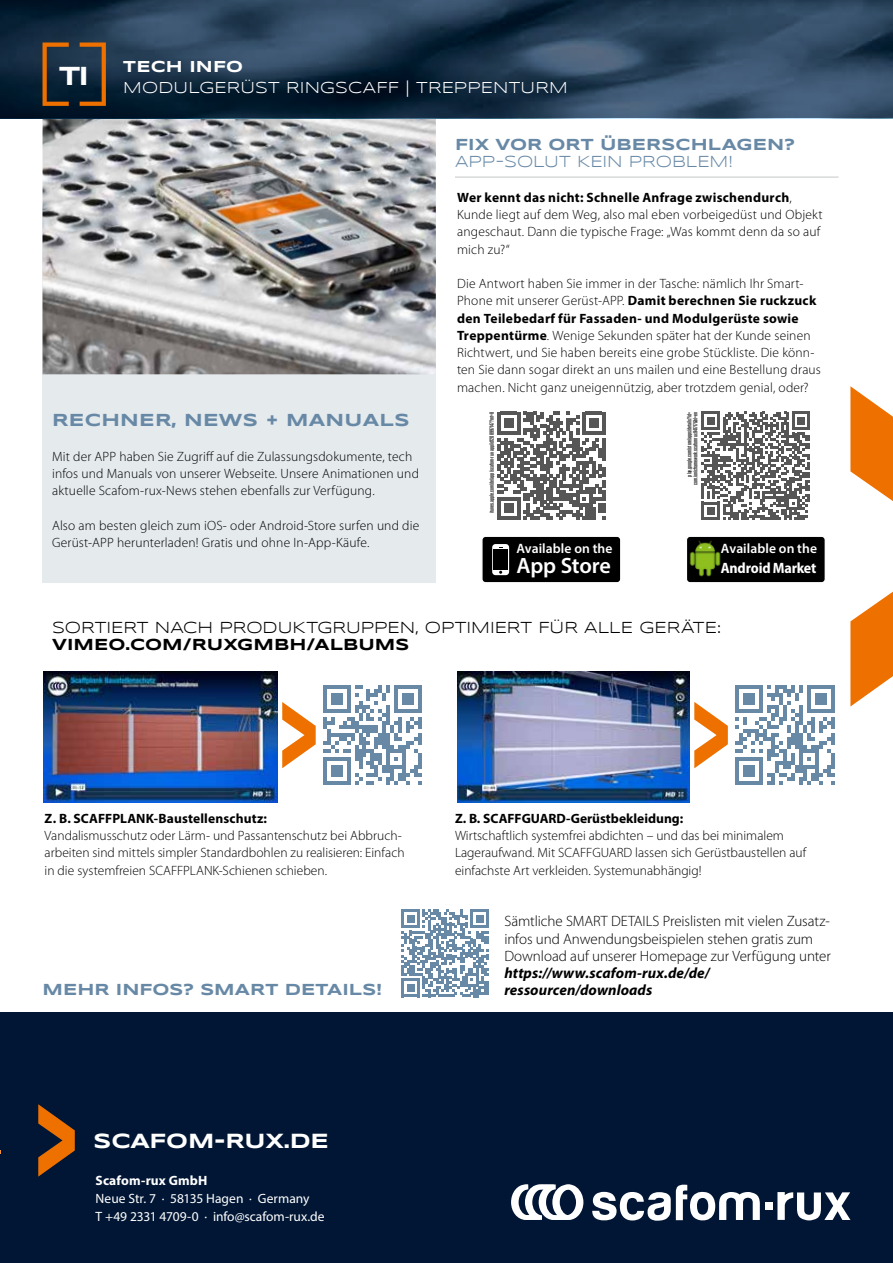
<style>
.page{position:relative;width:893px;height:1263px;background:#fff}
.page>*{position:absolute;margin:0;border:0;box-sizing:border-box;transform-origin:0 0}
.t1{font:700 27px "Syncopate";color:#fff}
.t2{font:600 22.2px "Myriad Pro";letter-spacing:-.01em;color:#fff}
.t3{font:700 21.15px "Syncopate";letter-spacing:-.01em;color:#fff}
.t4{font:700 18px "Syncopate";letter-spacing:.015em;color:#6889a6}
.t5{font:16.5px "Syncopate";letter-spacing:-.005em;color:#000}
.t6{font:700 16.5px "Syncopate";letter-spacing:.005em;color:#6889a6}
.t7{font:700 16.5px "Syncopate";color:#000}
.t8{font:16.5px "Syncopate";letter-spacing:-.005em;color:#6889a6}
.t9{font:16.35px "Syncopate";letter-spacing:.005em;color:#fff}
.t10{font:700 16.35px "Syncopate";letter-spacing:.01em;color:#fff}
.t11{font:300 15px/17.2px "Myriad Pro";letter-spacing:-.005em;color:#000}
.t12{font:italic 700 15px/17.2px "Myriad Pro";letter-spacing:.005em;color:#000}
.t13{font:700 semi-condensed 15px "Myriad Pro";letter-spacing:-.015em;color:#fff}
.t14{font:600 13.65px "Myriad Pro";letter-spacing:.005em;color:#fff}
.t15{font:300 13.5px/17.2px "Myriad Pro";letter-spacing:.01em;color:#000}
.t16{font:700 13.5px "Myriad Pro";color:#000}
.t17{font:13.5px/18px "Myriad Pro";letter-spacing:-.005em;color:#fff}
.t18{font:700 13.5px "Myriad Pro";letter-spacing:.01em;color:#fff}
.t19{font:500 6px/6px "Tungsten";letter-spacing:.01em;color:#000;text-align:right}
.s1{font-weight:700}
</style>
<div class="page">
<div style="left:43px;top:207px;width:393px;height:375px;background:#e5eaed"></div>
<img style="left:43px;top:118px;width:393px;height:256px">
<svg style="left:0;top:0;width:893px;height:118px;background:#233c53"></svg>
<svg style="left:850px;top:386px;width:43px;height:320px"></svg>
<div style="left:0;top:1013px;width:893px;height:250px;background:#001634"></div>
<svg style="left:38px;top:1104px;width:37px;height:72px"></svg>
<svg style="left:511px;top:1184px;width:72px;height:36px"></svg>
<div style="left:765px;top:1202px;width:7px;height:7px;background:#fff"></div>
<svg style="left:777px;top:1192px;width:73px;height:28px"></svg>
<svg style="left:592px;top:1185px;width:168px;height:36px"></svg>
<svg style="left:43px;top:43px;width:63px;height:63px;background:#413931"></svg>
<img style="left:44px;top:671px;width:234px;height:132px">
<svg style="left:323px;top:685px;width:99px;height:100px"></svg>
<svg style="left:282px;top:702px;width:34px;height:66px"></svg>
<img style="left:457px;top:671px;width:233px;height:132px">
<svg style="left:735px;top:685px;width:99px;height:100px"></svg>
<svg style="left:694px;top:702px;width:34px;height:66px"></svg>
<svg style="left:401px;top:909px;width:88px;height:88px"></svg>
<hr style="left:455px;top:177px;width:384px;height:1px;background:#c5c6c6">
<div style="left:482px;top:536px;width:139px;height:47px;background:#000;border-radius:4px"></div>
<div style="left:481px;top:536px;width:140px;height:47px;border:1px solid #fff;border-radius:4px"></div>
<div style="left:492px;top:544px;width:17px;height:31px;background:#fff;border-radius:3px"></div>
<div style="left:493px;top:549px;width:15px;height:21px;background:#000"></div>
<div style="left:686px;top:536px;width:139px;height:47px;background:#000;border-radius:4px"></div>
<div style="left:686px;top:536px;width:140px;height:47px;border:1px solid #fff;border-radius:4px"></div>
<img style="left:689px;top:540px;width:32px;height:37px">
<svg style="left:497px;top:412px;width:108px;height:108px"></svg>
<svg style="left:702px;top:412px;width:108px;height:108px"></svg>
<h1 class="t1" style="left:59px;top:59px;width:31px">TI</h1>
<p class="t10" style="left:123px;top:56px;width:121px">TECH INFO</p>
<p class="t9" style="left:123px;top:78px;width:446px">MODULGERÜST RINGSCAFF | TREPPENTURM</p>
<p class="t6" style="left:455px;top:134px;width:342px">FIX VOR ORT ÜBERSCHLAGEN?</p>
<p class="t8" style="left:455px;top:152px;width:279px">APP-SOLUT KEIN PROBLEM!</p>
<p class="t15" style="left:457px;top:189px;width:367px"><span class="s1">Wer kennt das nicht: Schnelle Anfrage zwischendurch</span>, Kunde liegt auf dem Weg, also mal eben vorbeigedüst und Objekt angeschaut. Dann die typische Frage: „Was kommt denn da so auf mich zu?“</p>
<p class="t15" style="left:457px;top:275px;width:365px">Die Antwort haben Sie immer in der Tasche: nämlich Ihr Smart-Phone mit unserer Gerüst-APP. <span class="s1">Damit berechnen Sie ruckzuck den Teilebedarf für Fassaden- und Modulgerüste sowie Treppentürme</span>. Wenige Sekunden später hat der Kunde seinen Richtwert, und Sie haben bereits eine grobe Stückliste. Die könn&shy;ten Sie dann sogar direkt an uns mailen und eine Bestellung draus machen. Nicht ganz uneigennützig, aber trotzdem genial, oder?</p>
<h3 class="t4" style="left:52px;top:409px;width:359px">RECHNER, NEWS + MANUALS</h3>
<p class="t15" style="left:52px;top:448px;width:368px">Mit der APP haben Sie Zugriff auf die Zulassungsdokumente, tech infos und Manuals von unserer Webseite. Unsere Animationen und aktuelle Scafom-rux-News stehen ebenfalls zur Verfügung.</p>
<p class="t15" style="left:52px;top:517px;width:369px">Also am besten gleich zum iOS- oder Android-Store surfen und die<br>Gerüst-APP herunterladen! Gratis und ohne In-App-Käufe.</p>
<p class="t19" style="left:489px;top:513px;width:103px;rotate:-90deg">itunes.apple.com/de/app/scafom-rux-app/id1208997147?mt=8</p>
<p class="t19" style="left:687px;top:485px;width:75px;rotate:-90deg">play.google.com/store/apps/details?id= com.ionicframework.scafomrux941717&amp;hl=en</p>
<p class="t14" style="left:516px;top:540px;width:98px">Available on the</p>
<h2 class="t2" style="left:516px;top:552px;width:96px">App Store</h2>
<p class="t14" style="left:721px;top:540px;width:98px">Available on the</p>
<p class="t13" style="left:721px;top:559px;width:97px">Android Market</p>
<p class="t5" style="left:52px;top:618px;width:670px">SORTIERT NACH PRODUKTGRUPPEN, OPTIMIERT FÜR ALLE GERÄTE:</p>
<p class="t7" style="left:52px;top:634px;width:359px">VIMEO.COM/RUXGMBH/ALBUMS</p>
<p class="t16" style="left:45px;top:809px;width:224px">Z. B. SCAFFPLANK-Baustellenschutz:</p>
<p class="t15" style="left:45px;top:827px;width:361px">Vandalismusschutz oder Lärm- und Passantenschutz bei Abbruch&shy;arbeiten sind mittels simpler Standardbohlen zu realisieren: Einfach in die systemfreien SCAFFPLANK-Schienen schieben.</p>
<p class="t6" style="left:43px;top:979px;width:341px">MEHR INFOS? SMART DETAILS!</p>
<p class="t16" style="left:455px;top:809px;width:230px">Z. B. SCAFFGUARD-Gerüstbekleidung:</p>
<p class="t15" style="left:455px;top:827px;width:353px">Wirtschaftlich systemfrei abdichten – und das bei minimalem<br>Lageraufwand. Mit SCAFFGUARD lassen sich Gerüstbaustellen auf einfachste Art verkleiden. Systemunabhängig!</p>
<p class="t11" style="left:504px;top:913px;width:328px">Sämtliche SMART DETAILS Preislisten mit vielen Zusatz&shy;infos und Anwendungsbeispielen stehen gratis zum<br>Download auf unserer Homepage zur Verfügung unter</p>
<p class="t12" style="left:504px;top:964px;width:207px">https://www.scafom-rux.de/de/ ressourcen/downloads</p>
<h3 class="t3" style="left:94px;top:1128px;width:237px">SCAFOM-RUX.DE</h3>
<p class="t18" style="left:96px;top:1171px;width:113px">Scafom-rux GmbH</p>
<p class="t17" style="left:96px;top:1189px;width:230px">Neue Str. 7 · 58135 Hagen · Germany<br>T +49 2331 4709-0 · info@scafom-rux.de</p>
</div>
